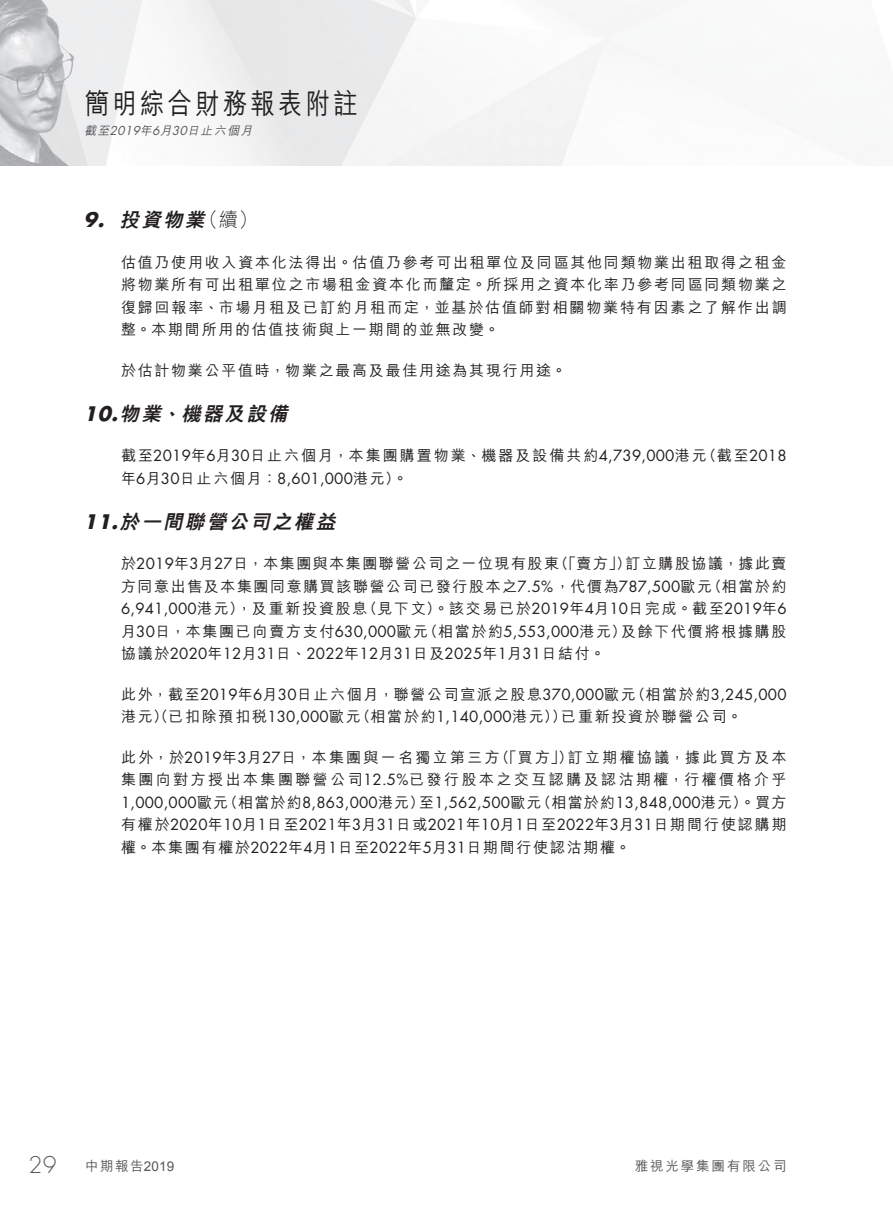
<style>
.page{position:relative;width:893px;height:1212px;background:#fff}
.page>*{position:absolute;margin:0;border:0;box-sizing:border-box;transform-origin:0 0}
.t1{font:500 28.5px "M Hei HK";letter-spacing:.14em;color:#231f20;scale:.85 1}
.t2{font:300 22.5px "Futura Std";color:#57585a}
._03_H1{font:italic 800 19.5px "M Hei HK";color:#231f20}
._03_H1-2{font:italic 700 19.5px "Futura Std";color:#231f20}
._03_H1-3{font:300 19.5px "M Hei HK";color:#231f20}
._12___P2{font:500 15px/22.5px "M Hei HK";letter-spacing:.115em;color:#231f20}
._12___P2-2{font:15px/22.5px "Futura Std";letter-spacing:.015em;color:#231f20}
._12___P2-3{font:500 15px/22.5px "M Hei HK";letter-spacing:.135em;color:#231f20}
._12___P2-4{font:500 15px "M Hei HK";letter-spacing:.165em;color:#231f20}
._12___P2-5{font:500 15px "M Hei HK";letter-spacing:.155em;color:#231f20}
.t3{font:500 13.5px "M Hei HK";letter-spacing:.14em;color:#57585a}
.t4{font:italic 500 12px "M Hei HK";color:#57585a}
.t5{font:italic 12px "Futura Std";color:#57585a}
.s1{font-family:"Futura Std";font-weight:400}
.s2{font-family:"M Hei HK";font-weight:500}
.s3{font-family:"Arial";font-weight:400}
</style>
<div class="page">
<img style="left:0;top:0;width:98px;height:166px">
<h1 class="t1" style="left:85px;top:82px;width:322px">簡明綜合財務報表附註</h1>
<p class="t4" style="left:187px;top:122px;width:70px">日止六個月</p>
<p class="t4" style="left:84px;top:122px;width:30px">截至</p>
<p class="t4" style="left:140px;top:122px;width:37px">年月</p>
<p class="t5" style="left:110px;top:123px;width:35px">2019</p>
<p class="t5" style="left:152px;top:123px;width:12px">6</p>
<p class="t5" style="left:172px;top:123px;width:20px">30</p>
<p class="_03_H1-2" style="left:84px;top:207px;width:27px">9.</p>
<p class="_03_H1-3" style="left:199px;top:210px;width:61px">（續(</p>
<p class="_03_H1" style="left:120px;top:210px;width:90px">投資物業</p>
<p class="_12___P2" style="left:121px;top:249px;width:667px;text-align:justify">估值乃使用收入資本化法得出。估值乃參考可出租單位及同區其他同類物業出租取得之租金將物業所有可出租單位之市場租金資本化而釐定。所採用之資本化率乃參考同區同類物業之復歸回報率、市場月租及已訂約月租而定，並基於估值師對相關物業特有因素之了解作出調整。本期間所用的估值技術與上一期間的並無改變。</p>
<p class="_12___P2" style="left:121px;top:357px;width:447px">於估計物業公平值時，物業之最高及最佳用途為其現行用途。</p>
<p class="_03_H1" style="left:181px;top:404px;width:112px">機器及設備</p>
<p class="_03_H1" style="left:120px;top:404px;width:47px">物業</p>
<p class="_03_H1-2" style="left:84px;top:400px;width:41px">10.</p>
<p class="_03_H1" style="left:161px;top:404px;width:25px">、</p>
<p class="_12___P2-3" style="left:121px;top:443px;width:587px">截至<span class="s1">2019</span>年<span class="s1">6</span>月<span class="s1">30</span>日止六個月，本集團購置物業、機器及設備共約<span class="s1">4,739,000</span>港元年<span class="s1">6</span>月<span class="s1">30</span>日止六個月：<span class="s1">8,601,000</span>港元。(</p>
<p class="_03_H1" style="left:120px;top:512px;width:221px">於一間聯營公司之權益</p>
<p class="_12___P2-2" style="left:701px;top:444px;width:87px"><span class="s2">（截至</span>2018</p>
<p class="_03_H1-2" style="left:84px;top:508px;width:41px">11.</p>
<p class="_12___P2" style="left:626px;top:551px;width:162px">訂立購股協議，據此賣</p>
<p class="_12___P2" style="left:121px;top:551px;width:439px">於<span class="s1">2019</span>年<span class="s1">3</span>月<span class="s1">27</span>日，本集團與本集團聯營公司之一位現有股東</p>
<p class="_12___P2" style="left:554px;top:551px;width:79px">（「賣方」）</p>
<p class="_12___P2" style="left:362px;top:573px;width:426px;text-indent:-241px">方同意出售及本集團同意購買該聯營公司已發行股本之<span class="s1">7.5%</span>，代價為<span class="s1">787,500</span>歐元<br>（見下文）。該交易已於<span class="s1">2019</span>年<span class="s1">4</span>月<span class="s1">10</span>日完成。截至<span class="s1">2019</span>年<span class="s1">6</span></p>
<p class="_12___P2" style="left:707px;top:573px;width:81px">（相當於約</p>
<p class="_12___P2" style="left:121px;top:596px;width:248px"><span class="s1">6,941,000</span>港元，）及重新投資股息</p>
<p class="_12___P2-2" style="left:121px;top:620px;width:485px"><span class="s2">月</span>30<span class="s2">日，本集團已向賣方支付</span>630,000<span class="s2">歐元<br>協議於</span>2020<span class="s2">年</span>12<span class="s2">月</span>31<span class="s2">日、</span>2022<span class="s2">年</span>12<span class="s2">月</span>31<span class="s2">日及</span>2025<span class="s2">年</span>1<span class="s2">月</span>31<span class="s2">日結付。</span></p>
<p class="_12___P2" style="left:621px;top:618px;width:167px">及餘下代價將根據購股</p>
<p class="_12___P2-2" style="left:423px;top:620px;width:205px"><span class="s2">（相當於約</span>5,553,000<span class="s2">港元）</span></p>
<p class="_12___P2" style="left:561px;top:681px;width:182px;text-indent:-440px">此外，截至<span class="s1">2019</span>年<span class="s1">6</span>月<span class="s1">30</span>日止六個月，聯營公司宣派之股息<span class="s1">370,000</span>歐元<br>已重新投資於聯營公司。</p>
<p class="_12___P2-2" style="left:630px;top:683px;width:158px"><span class="s2">（相當於約</span>3,245,000</p>
<p class="_12___P2" style="left:121px;top:704px;width:241px">港元）（已扣除預扣稅<span class="s1">130,000</span>歐元</p>
<p class="_12___P2" style="left:355px;top:704px;width:213px">（相當於約<span class="s1">1,140,000</span>港元））</p>
<p class="_12___P2-5" style="left:568px;top:746px;width:220px">訂立期權協議，據此買方及本</p>
<p class="_12___P2-5" style="left:121px;top:746px;width:380px">此外，於<span class="s1">2019</span>年<span class="s1">3</span>月<span class="s1">27</span>日，本集團與一名獨立第三方</p>
<p class="_12___P2-4" style="left:121px;top:769px;width:667px">集團向對方授出本集團聯營公司<span class="s1">12.5%</span>已發行股本之交互認購及認沽期權，行權價格介乎</p>
<p class="_12___P2" style="left:536px;top:789px;width:252px">（相當於約<span class="s1">13,848,000</span>港元）。買方</p>
<p class="_12___P2" style="left:495px;top:744px;width:80px">（「買方」）</p>
<p class="_12___P2-2" style="left:223px;top:791px;width:203px"><span class="s2">（相當於約</span>8,863,000<span class="s2">港元）</span></p>
<p class="_12___P2" style="left:121px;top:789px;width:667px"><span class="s1">1,000,000</span>歐元<br>有權於<span class="s1">2020</span>年<span class="s1">10</span>月<span class="s1">1</span>日至<span class="s1">2021</span>年<span class="s1">3</span>月<span class="s1">31</span>日或<span class="s1">2021</span>年<span class="s1">10</span>月<span class="s1">1</span>日至<span class="s1">2022</span>年<span class="s1">3</span>月<span class="s1">31</span>日期間行使認購期權。本集團有權於<span class="s1">2022</span>年<span class="s1">4</span>月<span class="s1">1</span>日至<span class="s1">2022</span>年<span class="s1">5</span>月<span class="s1">31</span>日期間行使認沽期權。</p>
<p class="_12___P2-2" style="left:419px;top:791px;width:124px"><span class="s2">至</span>1,562,500<span class="s2">歐元</span></p>
<h2 class="t2" style="left:28px;top:1151px;width:30px">29</h2>
<p class="t3" style="left:85px;top:1156px;width:91px">中期報告<span class="s3">2019</span></p>
<p class="t3" style="left:635px;top:1156px;width:153px">雅視光學集團有限公司</p>
</div>
